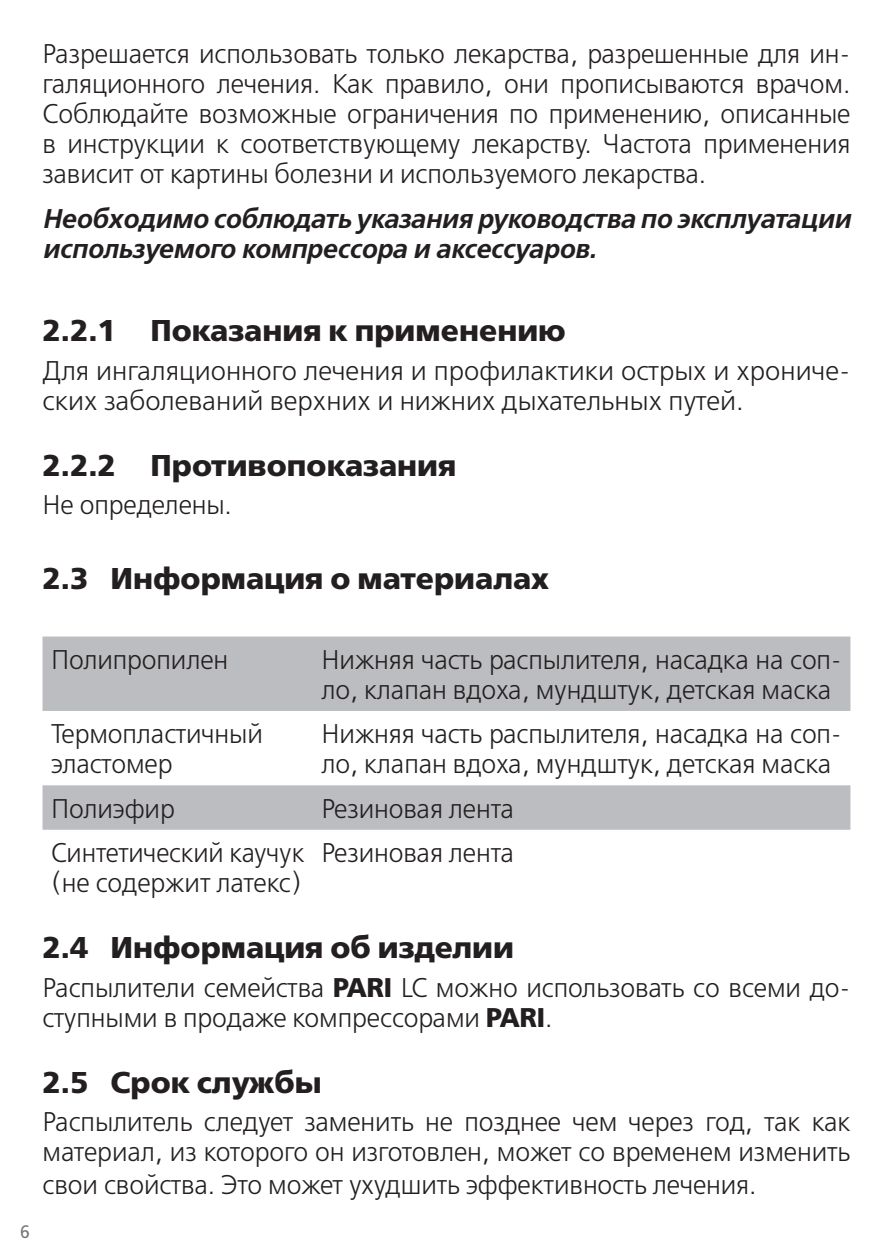
<style>
.page{position:relative;width:893px;height:1259px;background:#fff}
.page>*{position:absolute;margin:0;border:0;box-sizing:border-box;transform-origin:0 0}
.t1{font:700 30px "Free Set";color:#231f20}
.t2{font:300 27px/30px "Free Set";letter-spacing:-.005em;color:#231f20}
.t3{font:italic 600 27px/30px "Free Set";letter-spacing:-.005em;color:#231f20}
.t4{font:300 27px/30px "Free Set";letter-spacing:-.005em;color:#231f20;scale:.95 1}
.t5{font:18px "Free Set";color:#76787b}
.s1{font-weight:700}
</style>
<div class="page">
<svg style="left:43px;top:636px;width:807px;height:193px;fill:#bcbdc0"></svg>
<p class="t2" style="left:43px;top:39px;width:809px;text-align:justify">Разрешается использовать только лекарства, разрешенные для ин&shy;галяционного лечения. Как правило, они прописываются врачом.<br>Соблюдайте возможные ограничения по применению, описанные в инструкции к соответствующему лекарству. Частота применения зависит от картины болезни и используемого лекарства.</p>
<p class="t3" style="left:43px;top:202px;width:809px">Необходимо соблюдать указания руководства по эксплуатации используемого компрессора и аксессуаров.</p>
<p class="t1" style="left:43px;top:309px;width:525px">2.2.1 Показания к применению</p>
<p class="t2" style="left:43px;top:355px;width:809px">Для ингаляционного лечения и профилактики острых и хрониче&shy;ских заболеваний верхних и нижних дыхательных путей.</p>
<p class="t1" style="left:43px;top:444px;width:415px">2.2.2 Противопоказания</p>
<p class="t2" style="left:43px;top:490px;width:191px">Не определены.</p>
<p class="t1" style="left:43px;top:557px;width:508px">2.3 Информация о материалах</p>
<p class="t5" style="left:20px;top:1219px;width:11px">6</p>
<p class="t2" style="left:51px;top:645px;width:179px">Полипропилен</p>
<p class="t2" style="left:321px;top:645px;width:522px">Нижняя часть распылителя, насадка на соп&shy;ло, клапан вдоха, мундштук, детская маска</p>
<p class="t2" style="left:51px;top:719px;width:213px">Термопластичный эластомер</p>
<p class="t2" style="left:321px;top:719px;width:522px">Нижняя часть распылителя, насадка на соп&shy;ло, клапан вдоха, мундштук, детская маска</p>
<p class="t2" style="left:51px;top:793px;width:125px">Полиэфир</p>
<p class="t2" style="left:321px;top:793px;width:194px">Резиновая лента</p>
<p class="t4" style="left:51px;top:838px;width:268px">Синтетический каучук (не содержит латекс)</p>
<p class="t2" style="left:321px;top:838px;width:194px">Резиновая лента</p>
<p class="t1" style="left:43px;top:926px;width:473px">2.4 Информация об изделии</p>
<p class="t2" style="left:43px;top:972px;width:809px">Распылители семейства <span class="s1">PARI</span> LC можно использовать со всеми до&shy;ступными в продаже компрессорами <span class="s1">PARI</span>.</p>
<p class="t1" style="left:43px;top:1061px;width:281px">2.5 Срок службы</p>
<p class="t2" style="left:43px;top:1107px;width:809px">Распылитель следует заменить не позднее чем через год, так как материал, из которого он изготовлен, может со временем изменить</p>
<p class="t2" style="left:43px;top:1170px;width:715px">свои свойства. Это может ухудшить эффективность лечения.</p>
</div>
